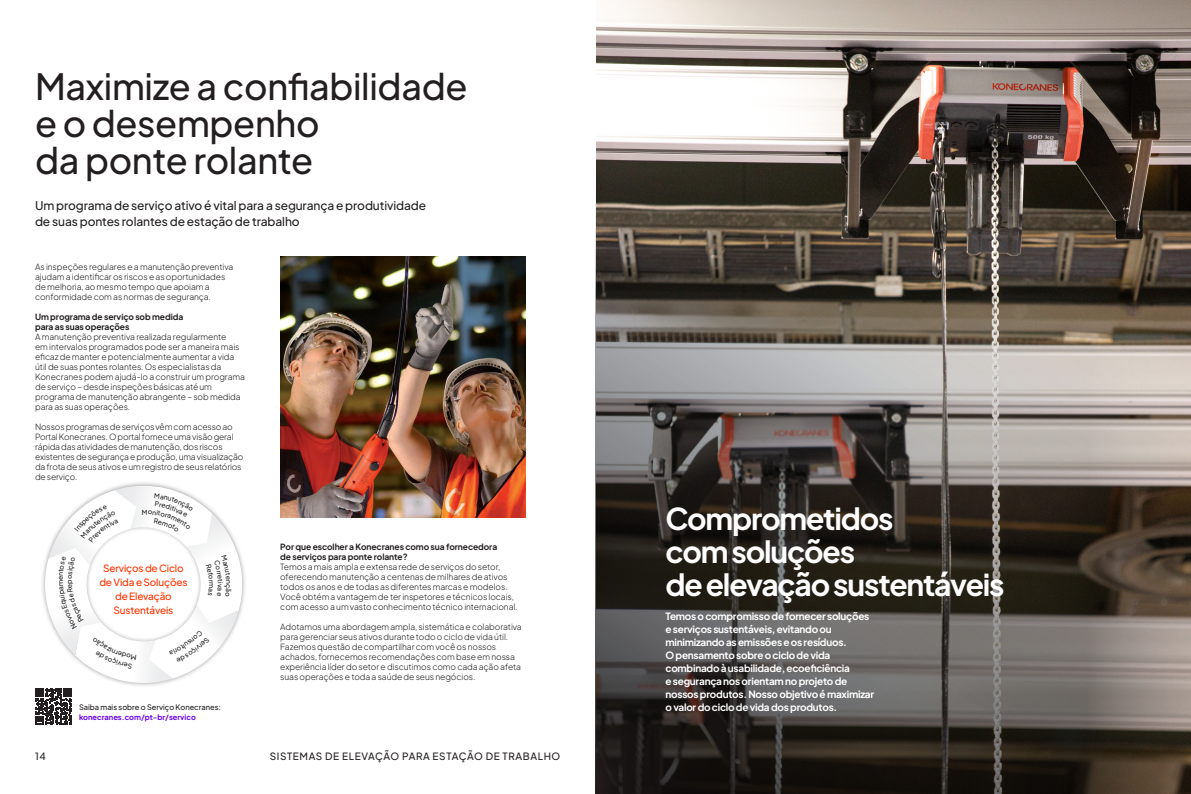
<style>
.page{position:relative;width:1191px;height:794px;background:#fff}
.page>*{position:absolute;margin:0;border:0;box-sizing:border-box;transform-origin:0 0}
.Headline_H2{font:36px/37px "Plus Jakarta Sans";letter-spacing:-.01em;color:#231f20}
.Headline_H2a{font:30px/33px "Plus Jakarta Sans";letter-spacing:-.04em;color:#fff}
.Sub-headline_H4{font:12px/16px "Plus Jakarta Sans";letter-spacing:-.01em;color:#231f20}
.Lead_paragraph{font:10px/13px "Plus Jakarta Sans";letter-spacing:-.025em;color:#fff}
.t1{font:10px/14px "Plus Jakarta Sans";letter-spacing:-.015em;color:#f30;text-align:center}
.UPPER_CASE{font:10px "Plus Jakarta Sans";letter-spacing:.06em;color:#231f20}
.body_text{font:8.5px/10px "Plus Jakarta Sans";letter-spacing:-.01em;color:#231f20}
.Subhead_for_body_copy{font:8.5px/10px "Plus Jakarta Sans";letter-spacing:-.01em;color:#231f20}
.small_body_text___kuvateksti{font:7.5px/10px "Plus Jakarta Sans";color:#231f20}
.small_body_text___kuvateksti-2{font:6.8px "Plus Jakarta Sans";color:#231f20}
.s1{color:#6900ec}
</style>
<div class="page">
<img style="left:596px;top:0;width:595px;height:150px">
<img style="left:280px;top:257px;width:245px;height:260px">
<div style="left:40px;top:481px;width:207px;height:206px;background:#231f20;opacity:.4"></div>
<svg style="left:595px;top:150px;width:596px;height:644px;background:#59524c"></svg>
<svg style="left:35px;top:486px;width:207px;height:239px"></svg>
<p class="Headline_H2" style="left:35px;top:64px;width:434px">Maximize a confiabilidade e o desempenho<br>da ponte rolante</p>
<p class="Sub-headline_H4" style="left:35px;top:196px;width:392px">Um programa de serviço ativo é vital para a segurança e produtividade de suas pontes rolantes de estação de trabalho</p>
<p class="body_text" style="left:35px;top:261px;width:200px">As inspeções regulares e a manutenção preventiva ajudam a identificar os riscos e as oportunidades de melhoria, ao mesmo tempo que apoiam a conformidade com as normas de segurança.</p>
<p class="Subhead_for_body_copy" style="left:35px;top:311px;width:150px">Um programa de serviço sob medida para as suas operações</p>
<p class="body_text" style="left:35px;top:331px;width:211px">A manutenção preventiva realizada regularmente<br>em intervalos programados pode ser a maneira mais eficaz de manter e potencialmente aumentar a vida útil de suas pontes rolantes. Os especialistas da Konecranes podem ajudá-lo a construir um programa de serviço – desde inspeções básicas até um programa de manutenção abrangente – sob medida para as suas operações.</p>
<p class="body_text" style="left:35px;top:421px;width:210px">Nossos programas de serviços vêm com acesso ao Portal Konecranes. O portal fornece uma visão geral rápida das atividades de manutenção, dos riscos existentes de segurança e produção, uma visualização da frota de seus ativos e um registro de seus relatórios de serviço.</p>
<p class="small_body_text___kuvateksti-2" style="left:64px;top:584px;width:6px;rotate:-90deg">p</p>
<p class="t1" style="left:99px;top:560px;width:90px">Serviços de Ciclo de Vida e Soluções de Elevação<br>Sustentáveis</p>
<p class="small_body_text___kuvateksti-2" style="left:217px;top:582px;width:8px;rotate:90deg">m</p>
<p class="small_body_text___kuvateksti" style="left:79px;top:701px;width:143px">Saiba mais sobre o Serviço Konecranes: <span class="s1">konecranes.com/pt-br/servico</span></p>
<p class="Subhead_for_body_copy" style="left:280px;top:541px;width:218px">Por que escolher a Konecranes como sua fornecedora de serviços para ponte rolante?</p>
<p class="body_text" style="left:280px;top:561px;width:239px">Temos a mais ampla e extensa rede de serviços do setor, oferecendo manutenção a centenas de milhares de ativos todos os anos e de todas as diferentes marcas e modelos.<br>Você obtém a vantagem de ter inspetores e técnicos locais, com acesso a um vasto conhecimento técnico internacional.</p>
<p class="body_text" style="left:280px;top:621px;width:243px">Adotamos uma abordagem ampla, sistemática e colaborativa para gerenciar seus ativos durante todo o ciclo de vida útil.<br>Fazemos questão de compartilhar com você os nossos achados, fornecemos recomendações com base em nossa experiência líder do setor e discutimos como cada ação afeta suas operações e toda a saúde de seus negócios.</p>
<p class="UPPER_CASE" style="left:35px;top:748px;width:12px">14</p>
<p class="UPPER_CASE" style="left:270px;top:748px;width:292px">SISTEMAS DE ELEVAÇÃO PARA ESTAÇÃO DE TRABALHO</p>
<p class="Headline_H2a" style="left:665px;top:499px;width:340px">Comprometidos<br>com soluções<br>de elevação sustentáveis</p>
<p class="Lead_paragraph" style="left:665px;top:609px;width:210px">Temos o compromisso de fornecer soluções e serviços sustentáveis, evitando ou minimizando as emissões e os resíduos.<br>O pensamento sobre o ciclo de vida combinado à usabilidade, ecoeficiência<br>e segurança nos orientam no projeto de nossos produtos. Nosso objetivo é maximizar o valor do ciclo de vida dos produtos.</p>
</div>
